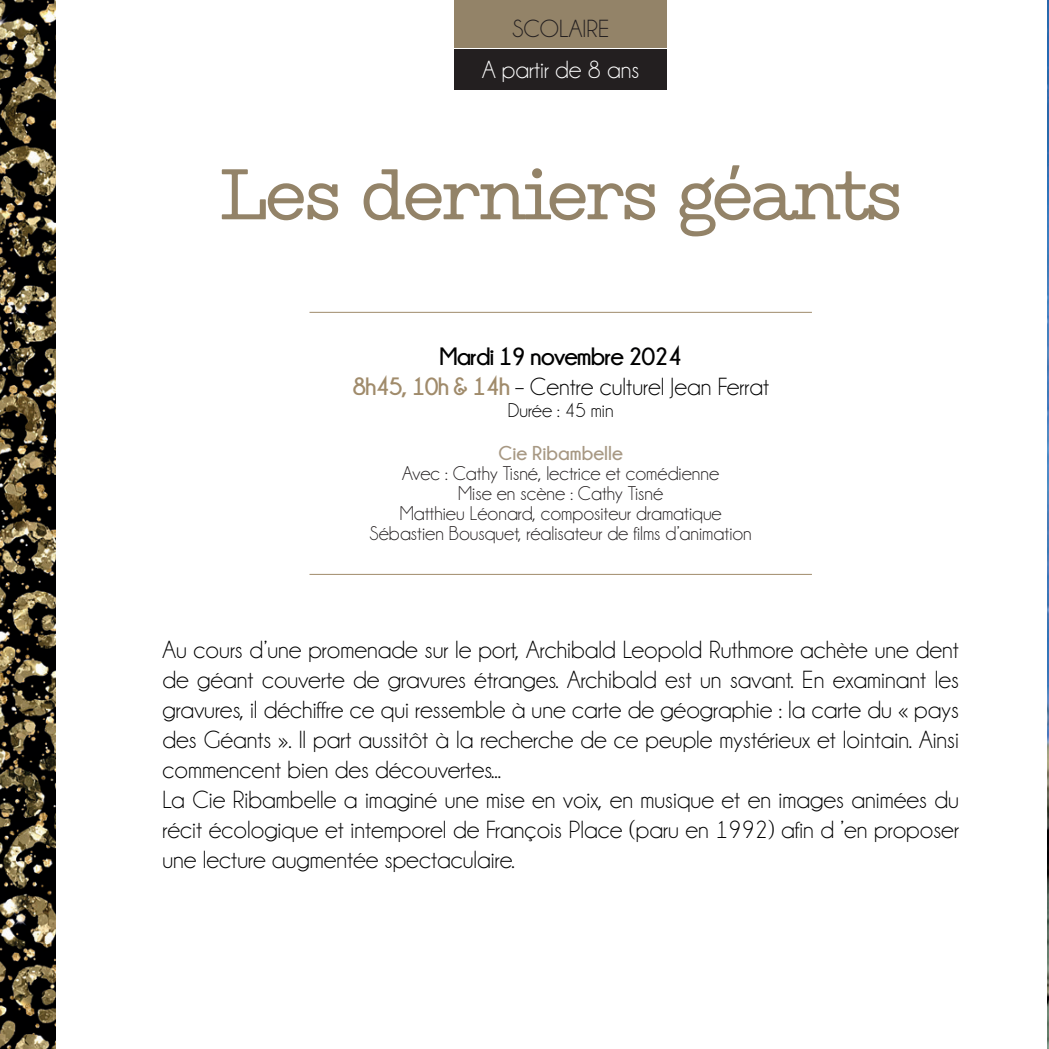
<style>
.page{position:relative;width:1049px;height:1049px;background:#fff}
.page>*{position:absolute;margin:0;border:0;box-sizing:border-box;transform-origin:0 0}
.t1{font:75px "Type Machine";letter-spacing:-.04em;color:#938368}
.t2{font:25px/30px "Champagne&Limousines";color:#000001}
.t3{font:25px "Champagne&Limousines";color:#fff}
.t4{font:25px "Champagne&Limousines";color:#231f20}
.t5{font:20px/20px "Champagne&Limousines";color:#231f20;text-align:center}
.t6{font:700 20px "Champagne&Limousines";color:#a79883}
.t7{font:20px "Champagne&Limousines";color:#000001}
.s1{font-weight:700}
.s2{font-weight:700;color:#a08b6b}
</style>
<div class="page">
<img style="left:1047px;top:0;width:2px;height:1049px">
<img style="left:0;top:0;width:55px;height:1049px">
<hr style="left:309px;top:312px;width:503px;height:1px;background:#a08b6b">
<hr style="left:309px;top:574px;width:503px;height:1px;background:#a08b6b">
<div style="left:454px;top:0;width:213px;height:48px;background:#938368"></div>
<div style="left:454px;top:50px;width:213px;height:40px;background:#231f20"></div>
<p class="t4" style="left:512px;top:16px;width:99px">SCOLAIRE</p>
<p class="t3" style="left:482px;top:57px;width:159px">A partir de 8 ans</p>
<h1 class="t1" style="left:219px;top:147px;width:685px">Les derniers géants</h1>
<p class="t2" style="left:352px;top:341px;width:418px;text-align:center"><span class="s1">Mardi 19 novembre 2024<br></span><span class="s2">8h45, 10h &amp; 14h</span> – Centre culturel Jean Ferrat</p>
<p class="t7" style="left:508px;top:400px;width:107px">Durée : 45 min</p>
<p class="t6" style="left:499px;top:442px;width:126px">Cie Ribambelle</p>
<p class="t5" style="left:370px;top:463px;width:384px">Avec : Cathy Tisné, lectrice et comédienne<br>Mise en scène : Cathy Tisné<br>Matthieu Léonard, compositeur dramatique Sébastien Bousquet, réalisateur de films d’animation</p>
<p class="t2" style="left:162px;top:634px;width:798px">Au cours d’une promenade sur le port, Archibald Leopold Ruthmore achète une dent de géant couverte de gravures étranges. Archibald est un savant. En examinant les gravures, il déchiffre ce qui ressemble à une carte de géographie : la carte du « pays des Géants ». Il part aussitôt à la recherche de ce peuple mystérieux et lointain. Ainsi commencent bien des découvertes...<br>La Cie Ribambelle a imaginé une mise en voix, en musique et en images animées du récit écologique et intemporel de François Place (paru en 1992) afin d ’en proposer une lecture augmentée spectaculaire.</p>
</div>
